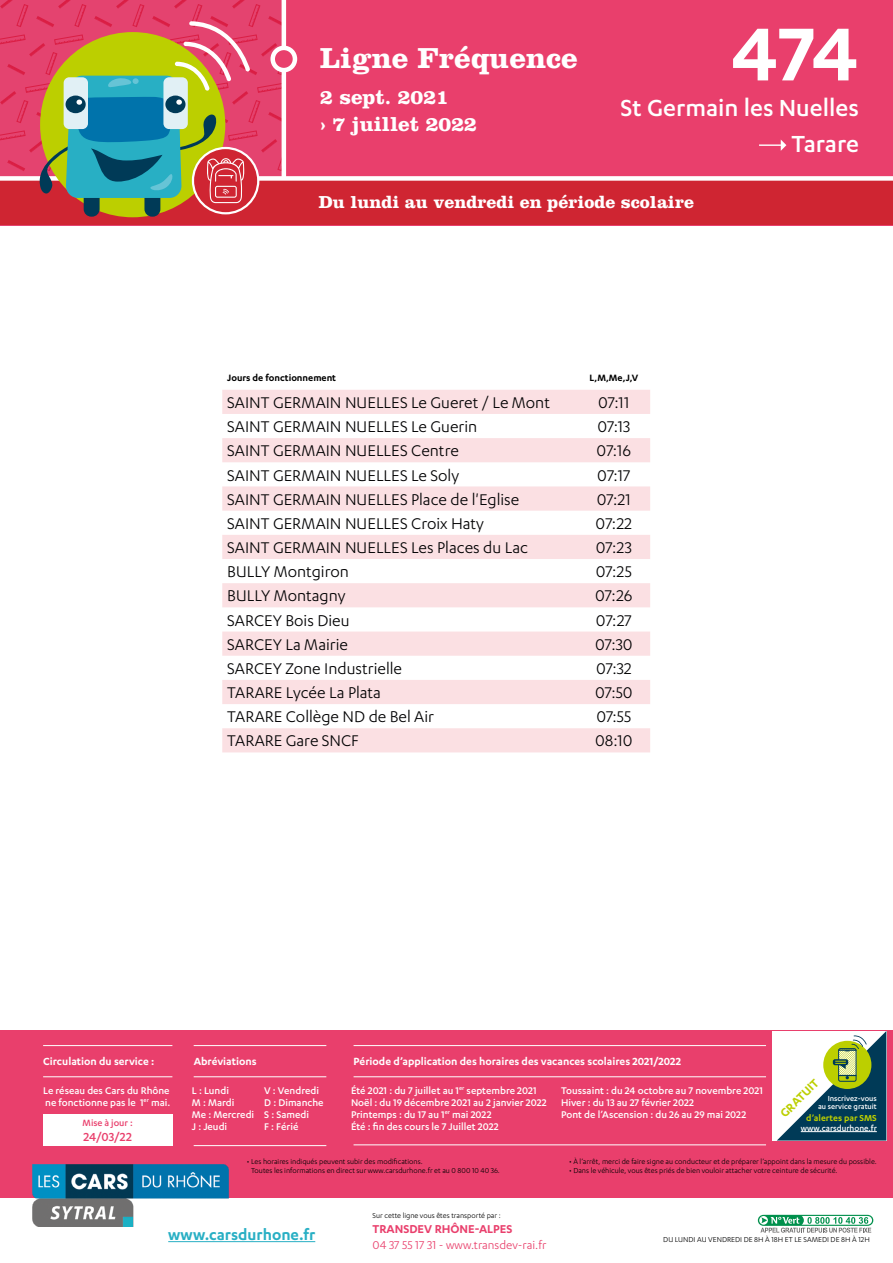
<style>
.page{position:relative;width:893px;height:1263px;background:#fff}
.page>*{position:absolute;margin:0;border:0;box-sizing:border-box;transform-origin:0 0}
.t1{font:600 87px "Karbon";color:#fff}
.t2{font:700 30px "Clarendon LT Std";color:#fff}
.t3{font:500 27px/35.7px "Karbon";color:#fff;text-align:right}
.t4{font:700 21px "Clarendon LT Std";color:#fff}
.t5{font:18px "Karbon";color:#020203}
.t6{font:700 18px "Clarendon LT Std";color:#fff}
.t7{font:600 17.55px "Karbon";color:#28afc4}
.t8{font:500 13.5px "Karbon";color:#e93f6c}
.t9{font:600 13.5px "Karbon";color:#bccf00}
.t10{font:600 13.2px/15.9px "Karbon";color:#e93f6c}
.t11{font:600 12px "Karbon";color:#fff}
.t12{font:500 11.25px/12px "Karbon";color:#fff}
.t13{font:600 10.65px "Karbon";color:#000}
.t14{font:500 10.5px "Karbon";color:#e93f6c}
.t15{font:600 10.05px "Karbon";color:#bccf00}
.t16{font:500 9.3px "Karbon";color:#fff}
.t17{font:500 8.55px/7.8px "Karbon";color:#fff;text-align:right}
.t18{font:8.25px/9px "Karbon";color:#000}
.s1{font-weight:400;color:#e9416d}
.s2{font-weight:400}
.s3{font-weight:400;color:#e9416c}
</style>
<div class="page">
<div style="left:0;top:1031px;width:893px;height:167px;background:#e93f6c"></div>
<svg style="left:757px;top:1214px;width:117px;height:13px"></svg>
<svg style="left:758px;top:1215px;width:115px;height:18px"></svg>
<hr style="left:168px;top:1241px;width:147px;height:1px;background:#28afc4">
<img style="left:33px;top:1164px;width:195px;height:62px">
<hr style="left:43px;top:1045px;width:129px;height:1px;background:#fff">
<hr style="left:43px;top:1076px;width:129px;height:1px;background:#fff">
<hr style="left:194px;top:1045px;width:132px;height:1px;background:#fff">
<hr style="left:194px;top:1076px;width:132px;height:1px;background:#fff">
<hr style="left:194px;top:1145px;width:132px;height:1px;background:#fff">
<hr style="left:354px;top:1045px;width:412px;height:1px;background:#fff">
<hr style="left:354px;top:1076px;width:412px;height:1px;background:#fff">
<hr style="left:354px;top:1144px;width:412px;height:1px;background:#fff">
<div style="left:43px;top:1114px;width:129px;height:32px;background:#fff"></div>
<div style="left:772px;top:1031px;width:114px;height:109px;background:#fff"></div>
<svg style="left:777px;top:1031px;width:109px;height:109px"></svg>
<hr style="left:801px;top:1131px;width:76px;height:1px;background:#fff">
<div style="left:0;top:0;width:893px;height:225px;background:#e93f6c"></div>
<svg style="left:0;top:0;width:282px;height:176px"></svg>
<div style="left:0;top:178px;width:893px;height:47px;background:#cf2532"></div>
<div style="left:0;top:176px;width:893px;height:5px;background:#fff"></div>
<hr style="left:282px;top:0;width:4px;height:178px;background:#fff">
<svg style="left:273px;top:48px;width:22px;height:22px"></svg>
<div style="left:270px;top:46px;width:27px;height:26px;border:4px solid #fff;border-radius:50%"></div>
<svg style="left:781px;top:140px;width:5px;height:11px"></svg>
<hr style="left:759px;top:144px;width:23px;height:2px;background:#fff">
<div style="left:84px;top:190px;width:16px;height:27px;background:#003a57;border-radius:8px"></div>
<div style="left:144px;top:190px;width:16px;height:27px;background:#003a57;border-radius:8px"></div>
<svg style="left:193px;top:148px;width:65px;height:65px"></svg>
<div style="left:192px;top:147px;width:67px;height:67px;border:2px solid #fff;border-radius:50%"></div>
<svg style="left:35px;top:21px;width:215px;height:185px"></svg>
<svg style="left:222px;top:390px;width:428px;height:362px;fill:#fbe0e3"></svg>
<h2 class="t2" style="left:320px;top:40px;width:259px">Ligne Fréquence</h2>
<p class="t4" style="left:320px;top:84px;width:130px">2 sept. 2021</p>
<p class="t4" style="left:320px;top:111px;width:158px">› 7 juillet 2022</p>
<h1 class="t1" style="left:731px;top:5px;width:129px">474</h1>
<h3 class="t3" style="left:621px;top:89px;width:240px">St Germain les Nuelles<br>Tarare</h3>
<p class="t6" style="left:319px;top:191px;width:377px">Du lundi au vendredi en période scolaire</p>
<p class="t13" style="left:227px;top:372px;width:110px">Jours de fonctionnement</p>
<p class="t13" style="left:589px;top:372px;width:51px">L,M,Me,J,V</p>
<p class="t5" style="left:227px;top:393px;width:324px">SAINT GERMAIN NUELLES Le Gueret / Le Mont</p>
<p class="t5" style="left:598px;top:393px;width:33px">07:11</p>
<p class="t5" style="left:227px;top:417px;width:252px">SAINT GERMAIN NUELLES Le Guerin</p>
<p class="t5" style="left:597px;top:417px;width:35px">07:13</p>
<p class="t5" style="left:227px;top:441px;width:233px">SAINT GERMAIN NUELLES Centre</p>
<p class="t5" style="left:597px;top:441px;width:36px">07:16</p>
<p class="t5" style="left:227px;top:465px;width:233px">SAINT GERMAIN NUELLES Le Soly</p>
<p class="t5" style="left:597px;top:465px;width:35px">07:17</p>
<p class="t5" style="left:227px;top:489px;width:293px">SAINT GERMAIN NUELLES Place de l'Eglise</p>
<p class="t5" style="left:597px;top:489px;width:36px">07:21</p>
<p class="t5" style="left:227px;top:513px;width:258px">SAINT GERMAIN NUELLES Croix Haty</p>
<p class="t5" style="left:596px;top:513px;width:38px">07:22</p>
<p class="t5" style="left:227px;top:538px;width:302px">SAINT GERMAIN NUELLES Les Places du Lac</p>
<p class="t5" style="left:596px;top:538px;width:38px">07:23</p>
<p class="t5" style="left:227px;top:562px;width:123px">BULLY Montgiron</p>
<p class="t5" style="left:596px;top:562px;width:38px">07:25</p>
<p class="t5" style="left:227px;top:586px;width:120px">BULLY Montagny</p>
<p class="t5" style="left:595px;top:586px;width:39px">07:26</p>
<p class="t5" style="left:227px;top:610px;width:124px">SARCEY Bois Dieu</p>
<p class="t5" style="left:596px;top:610px;width:37px">07:27</p>
<p class="t5" style="left:227px;top:634px;width:122px">SARCEY La Mairie</p>
<p class="t5" style="left:595px;top:634px;width:39px">07:30</p>
<p class="t5" style="left:227px;top:659px;width:176px">SARCEY Zone Industrielle</p>
<p class="t5" style="left:596px;top:659px;width:37px">07:32</p>
<p class="t5" style="left:227px;top:683px;width:155px">TARARE Lycée La Plata</p>
<p class="t5" style="left:595px;top:683px;width:39px">07:50</p>
<p class="t5" style="left:227px;top:707px;width:208px">TARARE Collège ND de Bel Air</p>
<p class="t5" style="left:596px;top:707px;width:37px">07:55</p>
<p class="t5" style="left:227px;top:731px;width:133px">TARARE Gare SNCF</p>
<p class="t5" style="left:595px;top:731px;width:39px">08:10</p>
<p class="t11" style="left:43px;top:1055px;width:113px">Circulation du service :</p>
<p class="t12" style="left:43px;top:1084px;width:129px">Le réseau des Cars du Rhône ne fonctionne pas le 1<sup>er</sup> mai.</p>
<p class="t14" style="left:83px;top:1117px;width:52px">Mise à jour :</p>
<p class="t8" style="left:84px;top:1129px;width:50px">24/03/22</p>
<p class="t11" style="left:194px;top:1055px;width:65px">Abréviations</p>
<p class="t11" style="left:354px;top:1055px;width:329px">Période d’application des horaires des vacances scolaires 2021/2022</p>
<p class="t12" style="left:351px;top:1084px;width:197px">Été 2021 : du 7 juillet au 1<sup>er</sup> septembre 2021<br>Noël : du 19 décembre 2021 au 2 janvier 2022<br>Printemps : du 17 au 1<sup>er</sup> mai 2022<br>Été : fin des cours le 7 Juillet 2022</p>
<p class="t12" style="left:561px;top:1084px;width:203px">Toussaint : du 24 octobre au 7 novembre 2021<br>Hiver : du 13 au 27 février 2022<br>Pont de l’Ascension : du 26 au 29 mai 2022</p>
<p class="t12" style="left:264px;top:1084px;width:61px">V : Vendredi<br>D : Dimanche<br>S : Samedi<br>F : Férié</p>
<p class="t12" style="left:192px;top:1084px;width:64px">L : Lundi<br>M : Mardi<br>Me : Mercredi<br>J : Jeudi</p>
<p class="t9" style="left:777px;top:1110px;width:50px;rotate:-45deg">GRATUIT</p>
<p class="t17" style="left:818px;top:1094px;width:60px">Inscrivez-vous au service gratuit</p>
<p class="t15" style="left:806px;top:1112px;width:72px">d’alertes par SMS</p>
<p class="t16" style="left:801px;top:1123px;width:78px">www.carsdurhone.fr</p>
<p class="t18" style="left:251px;top:1156px;width:250px;text-indent:-4px">• Les horaires indiqués peuvent subir des modifications.<br>Toutes les informations en direct sur www.carsdurhone.fr et au 0 800 10 40 36.</p>
<p class="t18" style="left:569px;top:1156px;width:309px">• À l’arrêt, merci de faire signe au conducteur et de préparer l’appoint dans la mesure du possible.</p>
<p class="t18" style="left:569px;top:1165px;width:270px">• Dans le véhicule, vous êtes priés de bien vouloir attacher votre ceinture de sécurité.</p>
<p class="t7" style="left:168px;top:1224px;width:149px">www.carsdurhone.fr</p>
<p class="t18" style="left:373px;top:1211px;width:130px">Sur cette ligne vous êtes transporté par :</p>
<p class="t10" style="left:373px;top:1220px;width:175px">TRANSDEV RHÔNE-ALPES<br><span class="s1">04 37 55 17 31</span> <span class="s2">-</span> <span class="s3">www.transdev-rai.fr</span></p>
<p class="t18" style="left:663px;top:1235px;width:208px">DU LUNDI AU VENDREDI DE 8H À 18H ET LE SAMEDI DE 8H À 12H</p>
</div>
